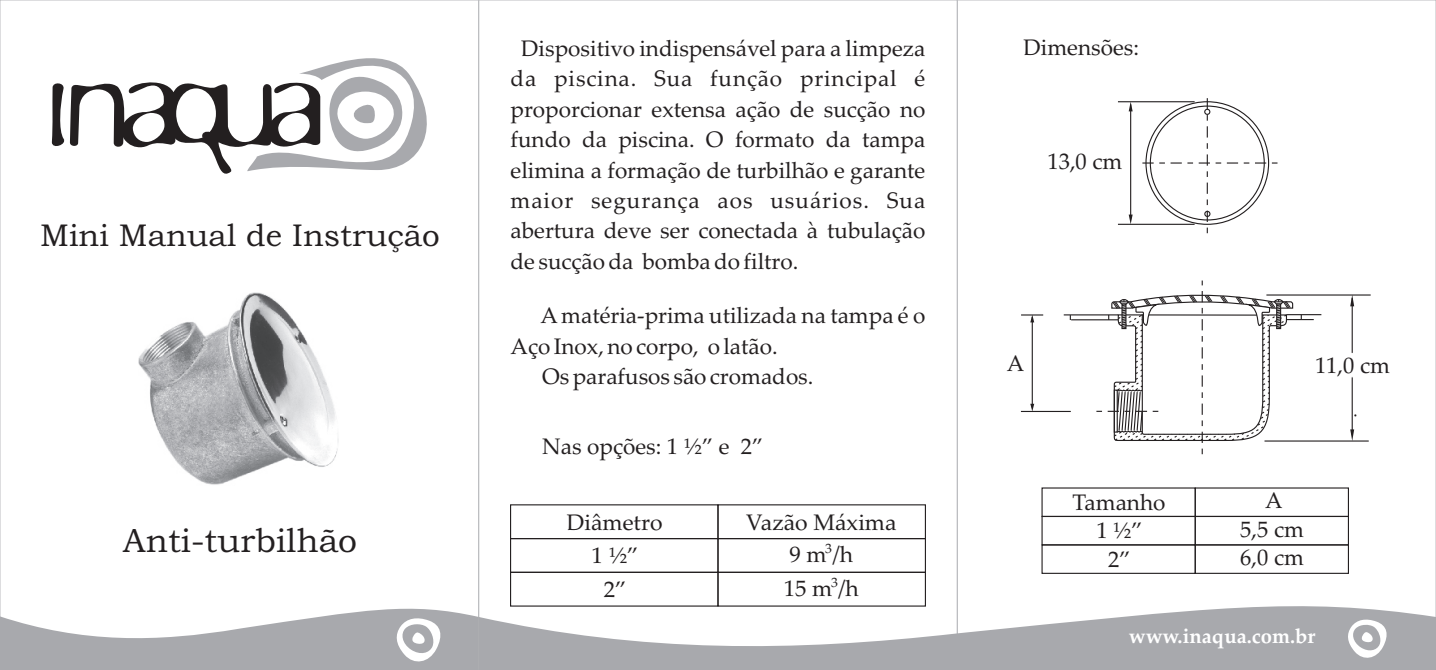
<style>
.page{position:relative;width:1436px;height:670px;background:#fff}
.page>*{position:absolute;margin:0;border:0;box-sizing:border-box;transform-origin:0 0}
.t1{font:33.75px "Bookman Old Style";color:#231f20}
.t2{font:31.5px "Bookman Old Style";color:#231f20}
.t3{font:22.5px/30.4px "Palatino Linotype";color:#231f20;text-align:center}
.t4{font:700 20.25px "Palatino Linotype";color:#fff}
.t5{font:13.5px "Palatino Linotype";color:#231f20}
</style>
<div class="page">
<img style="left:139px;top:293px;width:200px;height:192px">
<svg style="left:0;top:601px;width:478px;height:69px"></svg>
<svg style="left:52px;top:58px;width:375px;height:116px"></svg>
<div style="left:510px;top:538px;width:208px;height:35px;border:1px solid #231f20"></div>
<div style="left:510px;top:572px;width:208px;height:34px;border:1px solid #231f20"></div>
<div style="left:717px;top:538px;width:208px;height:35px;border:1px solid #231f20"></div>
<div style="left:717px;top:572px;width:208px;height:34px;border:1px solid #231f20"></div>
<svg style="left:478px;top:596px;width:957px;height:74px;fill:#a8a9ad"></svg>
<svg style="left:1345px;top:618px;width:44px;height:43px"></svg>
<hr style="left:1117px;top:101px;width:77px;height:1px;background:#231f20">
<hr style="left:1117px;top:224px;width:77px;height:1px;background:#231f20">
<svg style="left:1128px;top:98px;width:149px;height:135px"></svg>
<hr style="left:1020px;top:411px;width:50px;height:1px;background:#231f20">
<hr style="left:1063px;top:314px;width:55px;height:1px;background:#231f20">
<hr style="left:1070px;top:319px;width:47px;height:1px;background:#231f20">
<svg style="left:1096px;top:280px;width:275px;height:174px"></svg>
<hr style="left:1031px;top:317px;width:1px;height:90px;background:#231f20">
<svg style="left:1021px;top:314px;width:22px;height:8px"></svg>
<svg style="left:1030px;top:404px;width:4px;height:7px"></svg>
<div style="left:1041px;top:516px;width:154px;height:29px;border:1px solid #231f20"></div>
<div style="left:1041px;top:544px;width:154px;height:30px;border:1px solid #231f20"></div>
<div style="left:1194px;top:516px;width:154px;height:29px;border:1px solid #231f20"></div>
<div style="left:1194px;top:544px;width:154px;height:30px;border:1px solid #231f20"></div>
<h2 class="t2" style="left:40px;top:224px;width:401px">Mini Manual de Instrução</h2>
<h1 class="t1" style="left:123px;top:527px;width:236px">Anti-turbilhão</h1>
<p class="t3" style="left:510px;top:36px;width:416px;text-align:justify;text-indent:11px">Dispositivo indispensável para a limpeza da piscina. Sua função principal é proporcionar extensa ação de sucção no fundo da piscina. O formato da tampa elimina a formação de turbilhão e garante maior segurança aos usuários. Sua abertura deve ser conectada à tubulação de sucção da bomba do filtro.</p>
<p class="t3" style="left:540px;top:303px;width:386px">Amatéria-prima utilizada na tampa é o</p>
<p class="t3" style="left:510px;top:333px;width:268px">Aço Inox, no corpo, o latão.</p>
<p class="t3" style="left:542px;top:364px;width:273px">Os parafusos são cromados.</p>
<p class="t3" style="left:542px;top:433px;width:223px">Nas opções: 1 ½” e 2”</p>
<p class="t3" style="left:566px;top:509px;width:97px">Diâmetro</p>
<p class="t3" style="left:746px;top:509px;width:152px">Vazão Máxima</p>
<p class="t3" style="left:591px;top:541px;width:48px;line-height:33.8px">1 ½”<br>2”</p>
<p class="t3" style="left:789px;top:542px;width:65px">9 m /h</p>
<p class="t5" style="left:825px;top:543px;width:8px">3</p>
<p class="t3" style="left:783px;top:576px;width:77px">15 m /h</p>
<p class="t5" style="left:831px;top:577px;width:8px">3</p>
<p class="t3" style="left:1023px;top:35px;width:117px">Dimensões:</p>
<p class="t3" style="left:1047px;top:149px;width:76px">13,0 cm</p>
<p class="t3" style="left:1006px;top:350px;width:19px">A</p>
<p class="t3" style="left:1072px;top:490px;width:94px">Tamanho</p>
<p class="t3" style="left:1096px;top:519px;width:48px;line-height:28.6px">1 ½”<br>2”</p>
<p class="t3" style="left:1314px;top:352px;width:76px">11,0 cm</p>
<p class="t3" style="left:1264px;top:488px;width:19px">A</p>
<p class="t3" style="left:1239px;top:516px;width:65px">5,5 cm</p>
<p class="t3" style="left:1239px;top:545px;width:65px">6,0 cm</p>
<p class="t4" style="left:1128px;top:628px;width:188px">www.inaqua.com.br</p>
</div>
